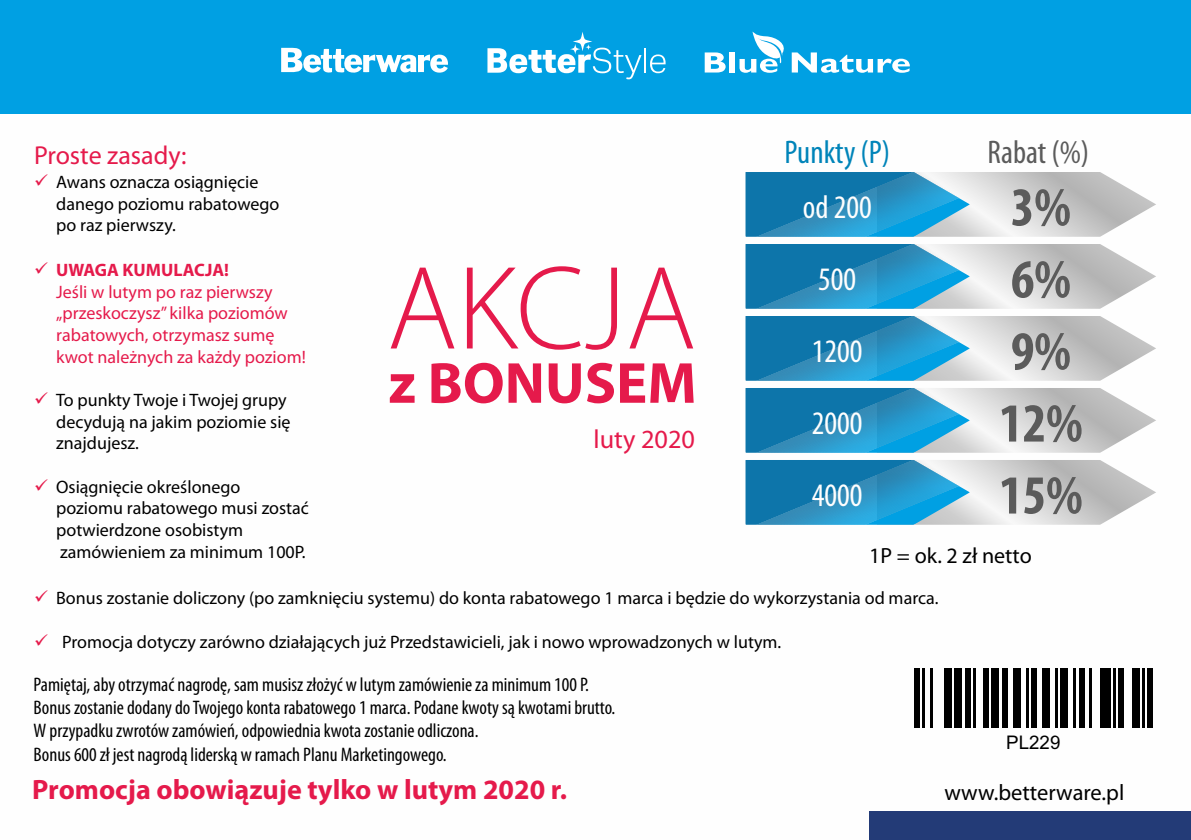
<style>
.page{position:relative;width:1191px;height:840px;background:#fff}
.page>*{position:absolute;margin:0;border:0;box-sizing:border-box;transform-origin:0 0}
.t1{font:300 119.8px "Myriad Pro";color:#e51a4b}
.t2{font:700 58.2px "Myriad Pro";color:#e51a4b}
.t3{font:700 condensed 55.2px "Myriad Pro";color:#5b5b5b}
.t4{font:condensed 32.8px "Myriad Pro";color:#fefefe}
.t5{font:condensed 32.8px "Myriad Pro";color:#0084b9}
.t6{font:condensed 32.8px "Myriad Pro";color:#5b5b5b}
.t7{font:700 28px "Myriad Pro";color:#e51a4b}
.t8{font:26.2px "Myriad Pro";color:#e51a4b}
.t9{font:26px "Myriad Pro";color:#e51a4b}
.t10{font:22.4px "Myriad Pro";color:#000}
.t11{font:22px "Myriad Pro";color:#000}
.t12{font:condensed 19.6px/23.2px "Myriad Pro";color:#000}
.t13{font:18.8px "Arial";color:#000}
.t14{font:18px/21.6px "Myriad Pro";color:#000}
.t15{font:18px/21.6px "Myriad Pro";color:#e51a4b}
.s1{color:#e51a4b}
.s2{font-weight:700}
</style>
<div class="page">
<div style="left:869px;top:811px;width:322px;height:28px;background:#233b77"></div>
<div style="left:914px;top:668px;width:6px;height:59px;background:#000"></div>
<hr style="left:922px;top:668px;width:3px;height:59px;background:#000">
<hr style="left:930px;top:668px;width:3px;height:59px;background:#000">
<div style="left:943px;top:668px;width:8px;height:59px;background:#000"></div>
<div style="left:954px;top:668px;width:8px;height:59px;background:#000"></div>
<div style="left:965px;top:668px;width:5px;height:59px;background:#000"></div>
<hr style="left:973px;top:668px;width:2px;height:59px;background:#000">
<div style="left:983px;top:668px;width:5px;height:59px;background:#000"></div>
<div style="left:991px;top:668px;width:8px;height:59px;background:#000"></div>
<div style="left:1002px;top:668px;width:5px;height:59px;background:#000"></div>
<div style="left:1012px;top:668px;width:8px;height:59px;background:#000"></div>
<hr style="left:1026px;top:668px;width:2px;height:59px;background:#000">
<div style="left:1031px;top:668px;width:5px;height:59px;background:#000"></div>
<div style="left:1041px;top:668px;width:8px;height:59px;background:#000"></div>
<hr style="left:1055px;top:668px;width:2px;height:59px;background:#000">
<div style="left:1060px;top:668px;width:8px;height:59px;background:#000"></div>
<hr style="left:1073px;top:668px;width:3px;height:59px;background:#000">
<div style="left:1078px;top:668px;width:6px;height:59px;background:#000"></div>
<hr style="left:1089px;top:668px;width:3px;height:59px;background:#000">
<div style="left:1100px;top:668px;width:10px;height:59px;background:#000"></div>
<hr style="left:1113px;top:668px;width:3px;height:59px;background:#000">
<div style="left:1118px;top:668px;width:5px;height:59px;background:#000"></div>
<div style="left:1131px;top:668px;width:8px;height:59px;background:#000"></div>
<hr style="left:1142px;top:668px;width:3px;height:59px;background:#000">
<div style="left:1147px;top:668px;width:6px;height:59px;background:#000"></div>
<div style="left:0;top:0;width:1191px;height:113px;background:#00a0e3"></div>
<hr style="left:644px;top:48px;width:2px;height:25px;background:#fff">
<svg style="left:650px;top:54px;width:15px;height:19px"></svg>
<svg style="left:487px;top:32px;width:154px;height:47px"></svg>
<svg style="left:704px;top:52px;width:21px;height:20px"></svg>
<div style="left:729px;top:52px;width:6px;height:20px;background:#fff"></div>
<svg style="left:739px;top:31px;width:171px;height:42px"></svg>
<svg style="left:281px;top:48px;width:167px;height:25px"></svg>
<svg style="left:745px;top:172px;width:411px;height:65px;background:#7db2cb"></svg>
<svg style="left:745px;top:244px;width:411px;height:64px;background:#7cb1ca"></svg>
<svg style="left:745px;top:316px;width:411px;height:64px;background:#7cb1ca"></svg>
<svg style="left:745px;top:388px;width:411px;height:64px;background:#7cb1ca"></svg>
<svg style="left:745px;top:460px;width:411px;height:64px;background:#7cb1ca"></svg>
<h3 class="t9" style="left:34px;top:145px;width:154px">Proste zasady:</h3>
<p class="t14" style="left:56px;top:173px;width:225px;text-indent:-22px"><span class="s1">✓</span> Awans oznacza osiągnięcie danego poziomu rabatowego po raz pierwszy.</p>
<p class="t15" style="left:56px;top:260px;width:251px;text-indent:-22px">✓ <span class="s2">UWAGA KUMULACJA!<br></span>Jeśli w lutym po raz pierwszy „przeskoczysz” kilka poziomów rabatowych, otrzymasz sumę kwot należnych za każdy poziom!</p>
<p class="t14" style="left:56px;top:390px;width:236px;text-indent:-22px"><span class="s1">✓</span> To punkty Twoje i Twojej grupy decydują na jakim poziomie się znajdujesz.</p>
<p class="t14" style="left:56px;top:477px;width:254px;text-indent:-22px"><span class="s1">✓</span> Osiągnięcie określonego poziomu rabatowego musi zostać potwierdzone osobistym zamówieniem za minimum 100P.</p>
<h1 class="t1" style="left:387px;top:258px;width:310px">AKCJA</h1>
<h2 class="t2" style="left:388px;top:359px;width:310px">z BONUSEM</h2>
<h3 class="t8" style="left:593px;top:428px;width:103px">luty 2020</h3>
<h3 class="t5" style="left:784px;top:138px;width:107px">Punkty (P)</h3>
<h3 class="t6" style="left:987px;top:138px;width:103px">Rabat (%)</h3>
<h3 class="t4" style="left:803px;top:193px;width:70px">od 200</h3>
<h3 class="t3" style="left:1011px;top:184px;width:61px">3%</h3>
<h3 class="t4" style="left:818px;top:265px;width:39px">500</h3>
<h3 class="t3" style="left:1011px;top:256px;width:61px">6%</h3>
<h3 class="t4" style="left:812px;top:337px;width:52px">1200</h3>
<h3 class="t3" style="left:1011px;top:328px;width:61px">9%</h3>
<h3 class="t4" style="left:812px;top:409px;width:52px">2000</h3>
<h3 class="t3" style="left:999px;top:400px;width:85px">12%</h3>
<h3 class="t4" style="left:812px;top:481px;width:52px">4000</h3>
<h3 class="t3" style="left:999px;top:472px;width:85px">15%</h3>
<p class="t11" style="left:869px;top:546px;width:164px">1P = ok. 2 zł netto</p>
<p class="t14" style="left:34px;top:588px;width:906px"><span class="s1">✓</span> Bonus zostanie doliczony (po zamknięciu systemu) do konta rabatowego 1 marca i będzie do wykorzystania od marca.</p>
<p class="t14" style="left:34px;top:632px;width:749px"><span class="s1">✓</span> Promocja dotyczy zarówno działających już Przedstawicieli, jak i nowo wprowadzonych w lutym.</p>
<p class="t12" style="left:34px;top:673px;width:583px">Pamiętaj, aby otrzymać nagrodę, sam musisz złożyć w lutym zamówienie za minimum 100 P.<br>Bonus zostanie dodany do Twojego konta rabatowego 1 marca. Podane kwoty są kwotami brutto.<br>W przypadku zwrotów zamówień, odpowiednia kwota zostanie odliczona.<br>Bonus 600 zł jest nagrodą liderską w ramach Planu Marketingowego.</p>
<h3 class="t7" style="left:32px;top:777px;width:536px">Promocja obowiązuje tylko w lutym 2020 r.</h3>
<p class="t13" style="left:1006px;top:734px;width:56px">PL229</p>
<p class="t10" style="left:944px;top:783px;width:181px">www.betterware.pl</p>
</div>
